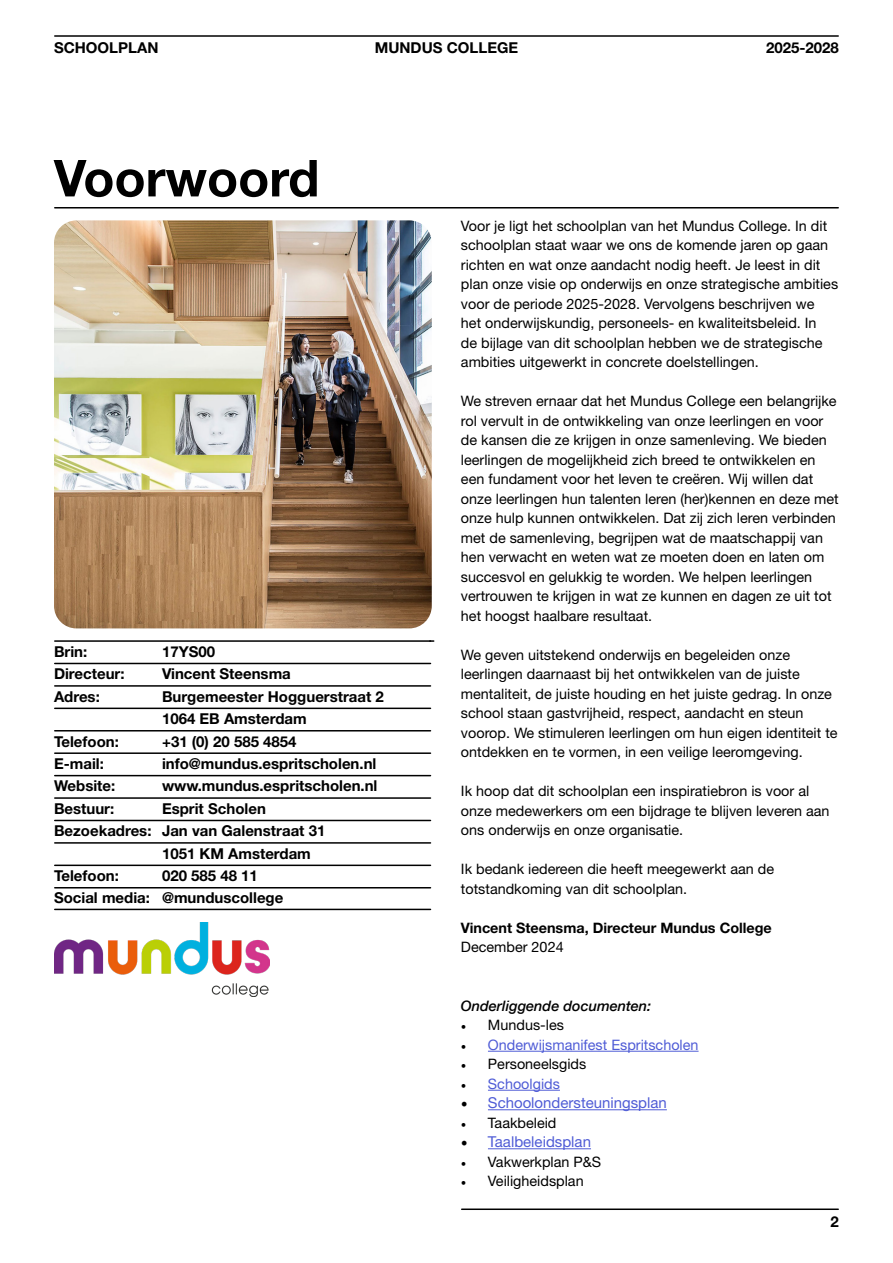
<style>
.page{position:relative;width:893px;height:1263px;background:#fff}
.page>*{position:absolute;margin:0;border:0;box-sizing:border-box;transform-origin:0 0}
.t1{font:700 51px "Helvetica Neue LT Pro";color:#000}
.t2{font:700 15px/22.5px "Helvetica Neue LT Pro";color:#000}
.t3{font:15px "Helvetica Neue LT Pro";color:#4f5cd6}
.t4{font:14.4px/19.5px "Helvetica Neue LT Pro";color:#000}
.t5{font:14.4px "Helvetica Neue LT Pro";color:#4f5cd6}
.t6{font:700 14.4px "Helvetica Neue LT Pro";color:#000}
.t7{font:italic 500 14.4px "Helvetica Neue";color:#000}
.s1{font-family:"Minion Pro"}
.s2{font-family:"Minion Pro";color:#000}
.s3{font-family:"Minion Pro";font-size:18px;color:#000}
</style>
<div class="page">
<hr style="left:55px;top:35px;width:783px;height:2px;background:#000">
<hr style="left:55px;top:207px;width:783px;height:1px;background:#000">
<hr style="left:55px;top:640px;width:375px;height:2px;background:#000">
<hr style="left:55px;top:663px;width:375px;height:1px;background:#000">
<hr style="left:55px;top:685px;width:375px;height:2px;background:#000">
<hr style="left:55px;top:708px;width:375px;height:1px;background:#000">
<hr style="left:55px;top:730px;width:375px;height:1px;background:#000">
<hr style="left:55px;top:752px;width:375px;height:2px;background:#000">
<hr style="left:55px;top:775px;width:375px;height:1px;background:#000">
<hr style="left:55px;top:797px;width:375px;height:2px;background:#000">
<hr style="left:55px;top:820px;width:375px;height:1px;background:#000">
<hr style="left:55px;top:842px;width:375px;height:2px;background:#000">
<hr style="left:55px;top:864px;width:375px;height:2px;background:#000">
<hr style="left:55px;top:887px;width:375px;height:1px;background:#000">
<hr style="left:55px;top:909px;width:375px;height:1px;background:#000">
<hr style="left:488px;top:1051px;width:211px;height:1px;background:#4f5cd6">
<hr style="left:488px;top:1090px;width:72px;height:1px;background:#4f5cd6">
<hr style="left:488px;top:1109px;width:179px;height:1px;background:#4f5cd6">
<hr style="left:488px;top:1148px;width:103px;height:1px;background:#4f5cd6">
<img style="left:54px;top:220px;width:378px;height:408px">
<img style="left:54px;top:923px;width:215px;height:73px">
<hr style="left:462px;top:1208px;width:376px;height:2px;background:#000">
<p class="t2" style="left:54px;top:36px;width:106px">SCHOOLPLAN</p>
<p class="t2" style="left:375px;top:36px;width:145px">MUNDUS COLLEGE</p>
<p class="t2" style="left:766px;top:36px;width:74px">2025-2028</p>
<h1 class="t1" style="left:54px;top:147px;width:267px">Voorwoord</h1>
<p class="t2" style="left:54px;top:640px;width:35px">Brin:</p>
<p class="t2" style="left:162px;top:640px;width:55px">17YS00</p>
<p class="t2" style="left:54px;top:662px;width:72px">Directeur:</p>
<p class="t2" style="left:162px;top:662px;width:130px">Vincent Steensma</p>
<p class="t2" style="left:54px;top:685px;width:47px">Adres:</p>
<p class="t2" style="left:162px;top:685px;width:223px">Burgemeester Hogguerstraat 2<br>1064 EB Amsterdam</p>
<p class="t2" style="left:54px;top:730px;width:66px">Telefoon:</p>
<p class="t2" style="left:162px;top:730px;width:136px">+31 (0) 20 585 4854</p>
<p class="t2" style="left:54px;top:752px;width:51px">E-mail:</p>
<p class="t2" style="left:162px;top:752px;width:216px">info@mundus.espritscholen.nl</p>
<p class="t2" style="left:54px;top:774px;width:63px">Website:</p>
<p class="t2" style="left:162px;top:774px;width:217px">www.mundus.espritscholen.nl</p>
<p class="t2" style="left:54px;top:797px;width:62px">Bestuur:</p>
<p class="t2" style="left:162px;top:797px;width:105px">Esprit Scholen</p>
<p class="t2" style="left:54px;top:819px;width:273px">Bezoekadres: Jan van Galenstraat 31</p>
<p class="t2" style="left:162px;top:842px;width:150px">1051 KM Amsterdam</p>
<p class="t2" style="left:54px;top:864px;width:66px">Telefoon:</p>
<p class="t2" style="left:54px;top:864px;width:231px;line-height:22px;text-indent:108px">020 585 48 11<br>Social media: @munduscollege</p>
<p class="t4" style="left:461px;top:215px;width:379px">Voor je ligt het schoolplan van het Mundus College. In dit schoolplan staat waar we ons de komende jaren op gaan richten en wat onze aandacht nodig heeft. Je leest in dit plan onze visie op onderwijs en onze strategische ambities voor de periode 2025-2028. Vervolgens beschrijven we het onderwijskundig, personeels- en kwaliteitsbeleid. In<br>de bijlage van dit schoolplan hebben we de strategische ambities uitgewerkt in concrete doelstellingen.</p>
<p class="t4" style="left:461px;top:391px;width:379px">We streven ernaar dat het Mundus College een belangrijke rol vervult in de ontwikkeling van onze leerlingen en voor de kansen die ze krijgen in onze samenleving. We bieden leerlingen de mogelijkheid zich breed te ontwikkelen en een fundament voor het leven te creëren. Wij willen dat onze leerlingen hun talenten leren (her)kennen en deze met onze hulp kunnen ontwikkelen. Dat zij zich leren verbinden met de samenleving, begrijpen wat de maatschappij van hen verwacht en weten wat ze moeten doen en laten om succesvol en gelukkig te worden. We helpen leerlingen vertrouwen te krijgen in wat ze kunnen en dagen ze uit tot het hoogst haalbare resultaat.</p>
<p class="t4" style="left:461px;top:644px;width:378px">We geven uitstekend onderwijs en begeleiden onze leerlingen daarnaast bij het ontwikkelen van de juiste mentaliteit, de juiste houding en het juiste gedrag. In onze school staan gastvrijheid, respect, aandacht en steun voorop. We stimuleren leerlingen om hun eigen identiteit te ontdekken en te vormen, in een veilige leeromgeving.</p>
<p class="t4" style="left:461px;top:781px;width:370px">Ik hoop dat dit schoolplan een inspiratiebron is voor al onze medewerkers om een bijdrage te blijven leveren aan ons onderwijs en onze organisatie.</p>
<p class="t4" style="left:461px;top:859px;width:315px">Ik bedank iedereen die heeft meegewerkt aan de totstandkoming van dit schoolplan.</p>
<p class="t6" style="left:461px;top:919px;width:312px">Vincent Steensma, Directeur Mundus College</p>
<p class="t4" style="left:461px;top:937px;width:104px">December 2024</p>
<p class="t7" style="left:461px;top:993px;width:192px">Onderliggende documenten:</p>
<p class="t4" style="left:461px;top:1015px;width:105px"><span class="s1">•</span> Mundus-les</p>
<p class="t5" style="left:461px;top:1036px;width:239px"><span class="s2">•</span> Onderwijsmanifest Espritscholen</p>
<p class="t4" style="left:461px;top:1054px;width:127px"><span class="s1">•</span> Personeelsgids</p>
<p class="t5" style="left:461px;top:1075px;width:100px"><span class="s2">•</span> Schoolgids</p>
<p class="t3" style="left:461px;top:1094px;width:207px"><span class="s3">•</span> Schoolondersteuningsplan</p>
<p class="t4" style="left:461px;top:1112px;width:97px"><span class="s1">•</span> Taakbeleid</p>
<p class="t3" style="left:461px;top:1133px;width:132px"><span class="s3">•</span> Taalbeleidsplan</p>
<p class="t4" style="left:461px;top:1151px;width:142px"><span class="s1">•</span> Vakwerkplan P&amp;S</p>
<p class="t4" style="left:461px;top:1171px;width:124px"><span class="s1">•</span> Veiligheidsplan</p>
<p class="t2" style="left:831px;top:1210px;width:10px">2</p>
</div>
